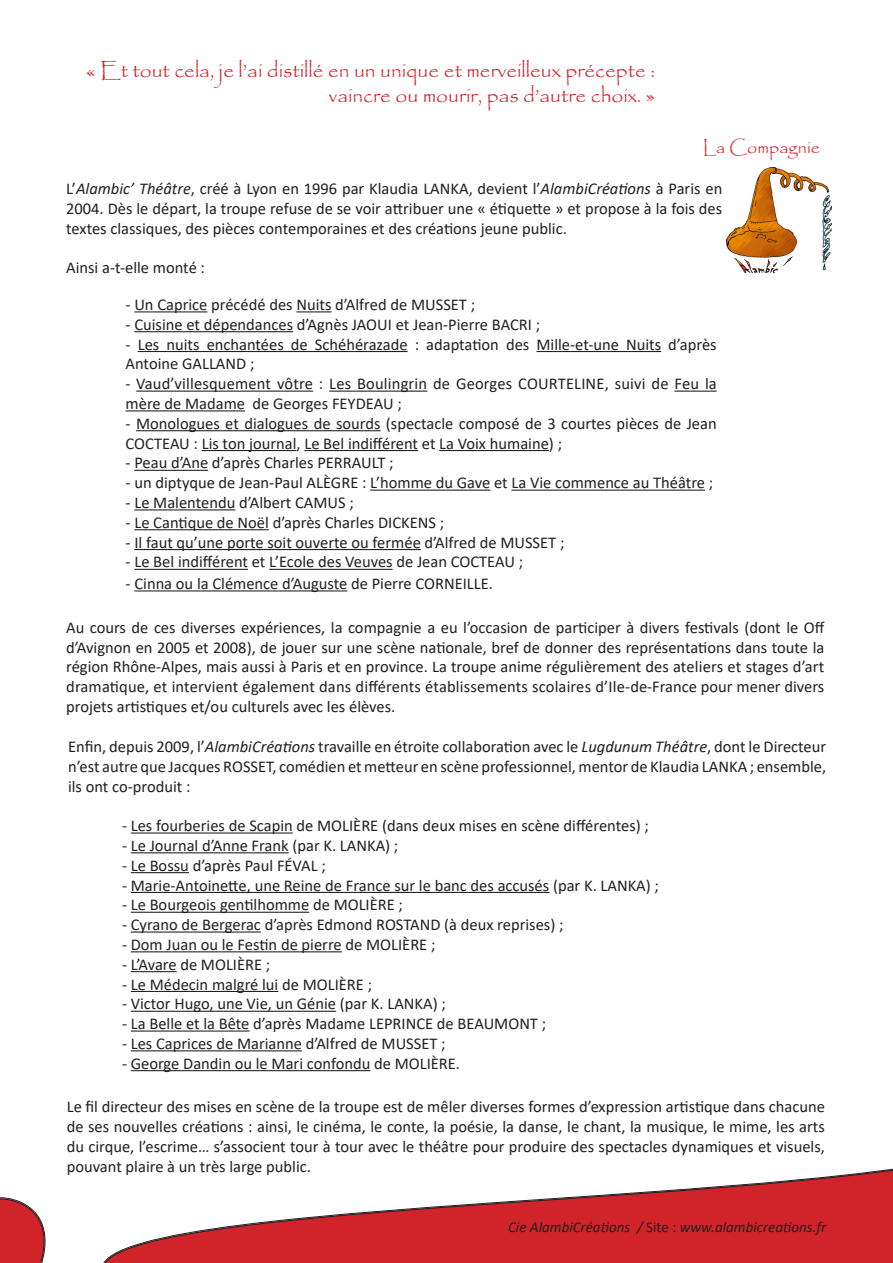
<style>
.page{position:relative;width:893px;height:1263px;background:#fff}
.page>*{position:absolute;margin:0;border:0;box-sizing:border-box;transform-origin:0 0}
.t1{font:21px/25.2px "Papyrus";color:#d1232a;text-align:right}
.t2{font:18px "Papyrus";color:#d1232a}
.t3{font:16.5px/19.8px "Calibri";color:#231f20;text-align:justify}
.t4{font:italic 15px "Calibri";color:#231f20}
.s1{font-style:italic}
.s2{font-style:normal}
</style>
<div class="page">
<svg style="left:135px;top:1168px;width:758px;height:95px"></svg>
<svg style="left:0;top:1010px;width:135px;height:253px"></svg>
<img style="left:727px;top:167px;width:105px;height:105px">
<hr style="left:134px;top:311px;width:73px;height:1px;background:#231f20">
<hr style="left:296px;top:311px;width:36px;height:1px;background:#231f20">
<hr style="left:134px;top:331px;width:159px;height:1px;background:#231f20">
<hr style="left:138px;top:351px;width:270px;height:1px;background:#231f20">
<hr style="left:536px;top:351px;width:125px;height:1px;background:#231f20">
<hr style="left:136px;top:391px;width:177px;height:1px;background:#231f20">
<hr style="left:329px;top:391px;width:98px;height:1px;background:#231f20">
<hr style="left:674px;top:391px;width:43px;height:1px;background:#231f20">
<hr style="left:126px;top:410px;width:119px;height:1px;background:#231f20">
<hr style="left:136px;top:430px;width:244px;height:1px;background:#231f20">
<hr style="left:202px;top:450px;width:95px;height:1px;background:#231f20">
<hr style="left:304px;top:450px;width:114px;height:1px;background:#231f20">
<hr style="left:439px;top:450px;width:110px;height:1px;background:#231f20">
<hr style="left:134px;top:470px;width:74px;height:1px;background:#231f20">
<hr style="left:370px;top:490px;width:120px;height:1px;background:#231f20">
<hr style="left:511px;top:490px;width:194px;height:1px;background:#231f20">
<hr style="left:134px;top:509px;width:101px;height:1px;background:#231f20">
<hr style="left:134px;top:529px;width:135px;height:1px;background:#231f20">
<hr style="left:134px;top:549px;width:287px;height:1px;background:#231f20">
<hr style="left:134px;top:569px;width:114px;height:1px;background:#231f20">
<hr style="left:269px;top:569px;width:124px;height:1px;background:#231f20">
<hr style="left:134px;top:590px;width:213px;height:1px;background:#231f20">
<hr style="left:131px;top:832px;width:162px;height:1px;background:#231f20">
<hr style="left:131px;top:852px;width:158px;height:1px;background:#231f20">
<hr style="left:131px;top:872px;width:58px;height:1px;background:#231f20">
<hr style="left:131px;top:892px;width:418px;height:1px;background:#231f20">
<hr style="left:131px;top:912px;width:178px;height:1px;background:#231f20">
<hr style="left:131px;top:931px;width:130px;height:1px;background:#231f20">
<hr style="left:131px;top:951px;width:211px;height:1px;background:#231f20">
<hr style="left:131px;top:971px;width:46px;height:1px;background:#231f20">
<hr style="left:131px;top:991px;width:147px;height:1px;background:#231f20">
<hr style="left:131px;top:1011px;width:205px;height:1px;background:#231f20">
<hr style="left:131px;top:1030px;width:119px;height:1px;background:#231f20">
<hr style="left:131px;top:1050px;width:171px;height:1px;background:#231f20">
<hr style="left:131px;top:1070px;width:239px;height:1px;background:#231f20">
<p class="t1" style="left:86px;top:57px;width:570px">« Et tout cela, je l’ai distillé en un unique et merveilleux précepte : vaincre ou mourir, pas d’autre choix. »</p>
<p class="t2" style="left:703px;top:136px;width:119px">La Compagnie</p>
<p class="t3" style="left:66px;top:178px;width:658px">L’<span class="s1">Alambic’ Théâtre</span>, créé à Lyon en 1996 par Klaudia LANKA, devient l’<span class="s1">AlambiCréations</span> à Paris en 2004. Dès le départ, la troupe refuse de se voir attribuer une « étiquette » et propose à la fois des textes classiques, des pièces contemporaines et des créations jeune public.</p>
<p class="t3" style="left:66px;top:257px;width:140px">Ainsi a-t-elle monté :</p>
<p class="t3" style="left:126px;top:294px;width:351px">- Un Caprice précédé des Nuits d’Alfred de MUSSET ;</p>
<p class="t3" style="left:126px;top:314px;width:416px">- Cuisine et dépendances d’Agnès JAOUI et Jean-Pierre BACRI ;</p>
<p class="t3" style="left:126px;top:334px;width:593px">- Les nuits enchantées de Schéhérazade : adaptation des Mille-et-une Nuits d’après<br>Antoine GALLAND ;</p>
<p class="t3" style="left:126px;top:373px;width:593px">- Vaud’villesquement vôtre : Les Boulingrin de Georges COURTELINE, suivi de Feu la mère de Madame de Georges FEYDEAU ;</p>
<p class="t3" style="left:126px;top:413px;width:593px">- Monologues et dialogues de sourds (spectacle composé de 3 courtes pièces de Jean<br>COCTEAU : Lis ton journal, Le Bel indifférent et La Voix humaine) ;</p>
<p class="t3" style="left:126px;top:453px;width:269px">- Peau d’Ane d’après Charles PERRAULT ;</p>
<p class="t3" style="left:126px;top:472px;width:589px">- un diptyque de Jean-Paul ALÈGRE : L’homme du Gave et La Vie commence au Théâtre ;</p>
<p class="t3" style="left:126px;top:492px;width:230px">- Le Malentendu d’Albert CAMUS ;</p>
<p class="t3" style="left:126px;top:512px;width:320px">- Le Cantique de Noël d’après Charles DICKENS ;</p>
<p class="t3" style="left:126px;top:532px;width:440px">- Il faut qu’une porte soit ouverte ou fermée d’Alfred de MUSSET ;</p>
<p class="t3" style="left:126px;top:552px;width:399px">- Le Bel indifférent et L’Ecole des Veuves de Jean COCTEAU ;</p>
<p class="t3" style="left:126px;top:573px;width:369px">- Cinna ou la Clémence d’Auguste de Pierre CORNEILLE.</p>
<p class="t3" style="left:66px;top:617px;width:760px">Au cours de ces diverses expériences, la compagnie a eu l’occasion de participer à divers festivals (dont le Off d’Avignon en 2005 et 2008), de jouer sur une scène nationale, bref de donner des représentations dans toute la région Rhône-Alpes, mais aussi à Paris et en province. La troupe anime régulièrement des ateliers et stages d’art dramatique, et intervient également dans différents établissements scolaires d’Ile-de-France pour mener divers projets artistiques et/ou culturels avec les élèves.</p>
<p class="t3" style="left:68px;top:736px;width:760px">Enfin, depuis 2009, l’<span class="s1">AlambiCréations</span> travaille en étroite collaboration avec le <span class="s1">Lugdunum Théâtre</span>, dont le Directeur n’est autre que Jacques ROSSET, comédien etmetteur en scène professionnel,mentor de Klaudia LANKA ; ensemble, ils ont co-produit :</p>
<p class="t3" style="left:122px;top:815px;width:528px">- Les fourberies de Scapin de MOLIÈRE (dans deux mises en scène différentes) ;</p>
<p class="t3" style="left:122px;top:835px;width:278px">- Le Journal d’Anne Frank (par K. LANKA) ;</p>
<p class="t3" style="left:122px;top:855px;width:205px">- Le Bossu d’après Paul FÉVAL ;</p>
<p class="t3" style="left:122px;top:875px;width:538px">- Marie-Antoinette, une Reine de France sur le banc des accusés (par K. LANKA) ;</p>
<p class="t3" style="left:122px;top:894px;width:282px">- Le Bourgeois gentilhomme de MOLIÈRE ;</p>
<p class="t3" style="left:122px;top:914px;width:443px">- Cyrano de Bergerac d’après Edmond ROSTAND (à deux reprises) ;</p>
<p class="t3" style="left:122px;top:934px;width:315px">- Dom Juan ou le Festin de pierre de MOLIÈRE ;</p>
<p class="t3" style="left:122px;top:954px;width:150px">- L’Avare de MOLIÈRE ;</p>
<p class="t3" style="left:122px;top:974px;width:252px">- Le Médecin malgré lui de MOLIÈRE ;</p>
<p class="t3" style="left:122px;top:993px;width:325px">- Victor Hugo, une Vie, un Génie (par K. LANKA) ;</p>
<p class="t3" style="left:122px;top:1013px;width:426px">- La Belle et la Bête d’après Madame LEPRINCE de BEAUMONT ;</p>
<p class="t3" style="left:122px;top:1033px;width:325px">- Les Caprices de Marianne d’Alfred de MUSSET ;</p>
<p class="t3" style="left:122px;top:1053px;width:340px">- George Dandin ou le Mari confondu de MOLIÈRE.</p>
<p class="t3" style="left:67px;top:1096px;width:760px">Le fil directeur des mises en scène de la troupe est de mêler diverses formes d’expression artistique dans chacune de ses nouvelles créations : ainsi, le cinéma, le conte, la poésie, la danse, le chant, la musique, le mime, les arts du cirque, l’escrime… s’associent tour à tour avec le théâtre pour produire des spectacles dynamiques et visuels, pouvant plaire à un très large public.</p>
<p class="t4" style="left:508px;top:1217px;width:320px">Cie AlambiCréations / <span class="s2">Site :</span> www.alambicreations.fr</p>
</div>
